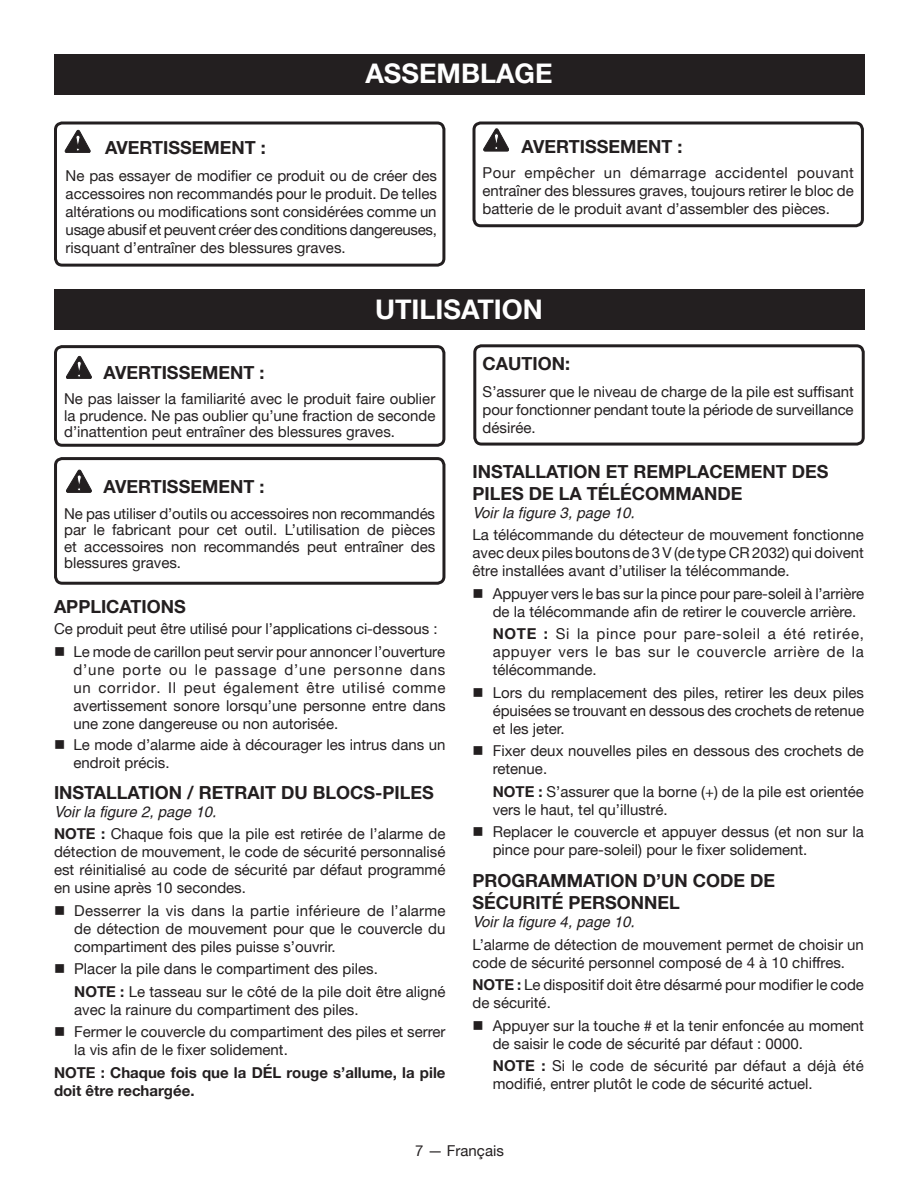
<style>
.page{position:relative;width:918px;height:1188px;background:#fff}
.page>*{position:absolute;margin:0;border:0;box-sizing:border-box;transform-origin:0 0}
.HEADING{font:700 27px "Helvetica Neue";color:#fff}
.Heading_2_w__See_Fig{font:700 18px/21.6px "Helvetica Neue";color:#231f20}
.Warning{font:700 18px "Helvetica Neue";color:#231f20}
.Heading_2_w___See_Fi{font:700 18px/21.6px "Helvetica Neue";color:#231f20}
.Heading_no_space{font:700 18px "Helvetica Neue";color:#231f20}
.Heading_2{font:700 18px "Helvetica Neue";color:#231f20}
.step{font:15px/18px "Helvetica Neue";color:#231f20}
.Warning_Text{font:15px/18px "Helvetica Neue";color:#231f20;text-align:justify}
.Body_text{font:15px/18px "Helvetica Neue";color:#231f20;text-align:justify}
.bullets{font:15px/18px "Helvetica Neue";color:#231f20;text-align:justify}
.see_figure{font:italic 15px "Helvetica";color:#231f20}
.Body_text-2{font:700 15px/18px "Helvetica Neue";color:#231f20}
.s1{font-weight:700}
</style>
<div class="page">
<div style="left:54px;top:122px;width:391px;height:145px;border:3px solid #231f20;border-radius:7px"></div>
<div style="left:472px;top:122px;width:392px;height:105px;border:3px solid #231f20;border-radius:7px"></div>
<div style="left:54px;top:54px;width:811px;height:40px;background:#231f20"></div>
<svg style="left:65px;top:130px;width:25px;height:23px"></svg>
<svg style="left:484px;top:129px;width:25px;height:22px"></svg>
<div style="left:54px;top:290px;width:811px;height:40px;background:#231f20"></div>
<div style="left:54px;top:345px;width:391px;height:102px;border:3px solid #231f20;border-radius:7px"></div>
<div style="left:54px;top:457px;width:391px;height:128px;border:3px solid #231f20;border-radius:7px"></div>
<svg style="left:66px;top:470px;width:26px;height:22px"></svg>
<svg style="left:66px;top:356px;width:26px;height:23px"></svg>
<div style="left:473px;top:344px;width:392px;height:102px;border:3px solid #231f20;border-radius:7px"></div>
<p class="HEADING" style="left:365px;top:56px;width:189px">ASSEMBLAGE</p>
<p class="Warning" style="left:105px;top:136px;width:162px">AVERTISSEMENT :</p>
<p class="Warning_Text" style="left:66px;top:166px;width:373px">Ne pas essayer de modifier ce produit ou de créer des accessoires non recommandés pour le produit. De telles altérations ou modifications sont considérées comme un usage abusif et peuvent créer des conditions dangereuses, risquant d’entraîner des blessures graves.</p>
<p class="Heading_2_w__See_Fig" style="left:522px;top:135px;width:162px">AVERTISSEMENT :</p>
<p class="Warning_Text" style="left:483px;top:163px;width:373px">Pour empêcher un démarrage accidentel pouvant entraîner des blessures graves, toujours retirer le bloc de batterie de le produit avant d’assembler des pièces.</p>
<p class="HEADING" style="left:375px;top:292px;width:169px">UTILISATION</p>
<p class="Warning" style="left:104px;top:361px;width:162px">AVERTISSEMENT :</p>
<p class="Warning_Text" style="left:64px;top:390px;width:373px;line-height:16.5px">Ne pas laisser la familiarité avec le produit faire oublier la prudence. Ne pas oublier qu’une fraction de seconde d’inattention peut entraîner des blessures graves.</p>
<p class="Warning" style="left:104px;top:476px;width:162px">AVERTISSEMENT :</p>
<p class="Warning_Text" style="left:64px;top:505px;width:373px;line-height:16.5px">Ne pas utiliser d’outils ou accessoires non recommandés par le fabricant pour cet outil. L’utilisation de pièces et accessoires non recommandés peut entraîner des blessures graves.</p>
<p class="Heading_2" style="left:54px;top:596px;width:133px">APPLICATIONS</p>
<p class="Body_text" style="left:54px;top:620px;width:385px">Ce produit peut être utilisé pour l’applications ci-dessous :</p>
<p class="bullets" style="left:74px;top:642px;width:374px;text-indent:-20px">■ Le mode de carillon peut servir pour annoncer l’ouverture d’une porte ou le passage d’une personne dans un corridor. Il peut également être utilisé comme avertissement sonore lorsqu’une personne entre dans une zone dangereuse ou non autorisée.</p>
<p class="bullets" style="left:74px;top:735px;width:373px;text-indent:-20px">■ Le mode d’alarme aide à décourager les intrus dans un endroit précis.</p>
<p class="Heading_no_space" style="left:54px;top:781px;width:381px">INSTALLATION / RETRAIT DU BLOCS-PILES</p>
<p class="see_figure" style="left:54px;top:803px;width:164px">Voir la figure 2, page 10.</p>
<p class="Body_text" style="left:54px;top:824px;width:393px"><span class="s1">NOTE :</span> Chaque fois que la pile est retirée de l’alarme de détection de mouvement, le code de sécurité personnalisé est réinitialisé au code de sécurité par défaut programmé en usine après 10 secondes.</p>
<p class="step" style="left:74px;top:901px;width:373px;text-align:justify;text-indent:-20px">■ Desserrer la vis dans la partie inférieure de l’alarme de détection de mouvement pour que le couvercle du compartiment des piles puisse s’ouvrir.</p>
<p class="step" style="left:54px;top:959px;width:325px">■ Placer la pile dans le compartiment des piles.</p>
<p class="step" style="left:74px;top:982px;width:373px"><span class="s1">NOTE :</span> Le tasseau sur le côté de la pile doit être aligné avec la rainure du compartiment des piles.</p>
<p class="step" style="left:74px;top:1022px;width:373px;text-indent:-20px">■ Fermer le couvercle du compartiment des piles et serrer la vis afin de le fixer solidement.</p>
<p class="Body_text-2" style="left:54px;top:1063px;width:393px">NOTE : Chaque fois que la DÉL rouge s’allume, la pile doit être rechargée.</p>
<p class="Warning" style="left:483px;top:353px;width:89px">CAUTION:</p>
<p class="Warning_Text" style="left:483px;top:383px;width:373px">S’assurer que le niveau de charge de la pile est suffisant pour fonctionner pendant toute la période de surveillance désirée.</p>
<p class="Heading_2_w__See_Fig" style="left:472px;top:461px;width:357px">INSTALLATION ET REMPLACEMENT DES<br>PILES DE LA TÉLÉCOMMANDE</p>
<p class="see_figure" style="left:472px;top:504px;width:164px">Voir la figure 3, page 10.</p>
<p class="Body_text" style="left:472px;top:526px;width:393px">La télécommande du détecteur de mouvement fonctionne avec deux piles boutons de 3 V (de type CR 2032) qui doivent être installées avant d’utiliser la télécommande.</p>
<p class="step" style="left:493px;top:584px;width:373px;text-indent:-20px">■ Appuyer vers le bas sur la pince pour pare-soleil à l’arrière de la télécommande afin de retirer le couvercle arrière.</p>
<p class="step" style="left:493px;top:625px;width:373px;text-align:justify"><span class="s1">NOTE :</span> Si la pince pour pare-soleil a été retirée, appuyer vers le bas sur le couvercle arrière de la télécommande.</p>
<p class="step" style="left:493px;top:683px;width:373px;text-align:justify;text-indent:-20px">■ Lors du remplacement des piles, retirer les deux piles épuisées se trouvant en dessous des crochets de retenue et les jeter.</p>
<p class="step" style="left:493px;top:742px;width:373px;text-indent:-20px">■ Fixer deux nouvelles piles en dessous des crochets de retenue.</p>
<p class="step" style="left:493px;top:782px;width:373px"><span class="s1">NOTE :</span> S’assurer que la borne (+) de la pile est orientée vers le haut, tel qu’illustré.</p>
<p class="step" style="left:493px;top:823px;width:373px;text-indent:-20px">■ Replacer le couvercle et appuyer dessus (et non sur la pince pour pare-soleil) pour le fixer solidement.</p>
<p class="Heading_2_w___See_Fi" style="left:472px;top:870px;width:304px">PROGRAMMATION D’UN CODE DE<br>SÉCURITÉ PERSONNEL</p>
<p class="see_figure" style="left:472px;top:913px;width:164px">Voir la figure 4, page 10.</p>
<p class="Body_text" style="left:472px;top:935px;width:393px">L’alarme de détection de mouvement permet de choisir un code de sécurité personnel composé de 4 à 10 chiffres.</p>
<p class="Body_text" style="left:472px;top:975px;width:393px"><span class="s1">NOTE :</span> Le dispositif doit être désarmé pour modifier le code de sécurité.</p>
<p class="step" style="left:493px;top:1016px;width:373px;text-indent:-20px">■ Appuyer sur la touche # et la tenir enfoncée au moment de saisir le code de sécurité par défaut : 0000.</p>
<p class="step" style="left:493px;top:1056px;width:373px"><span class="s1">NOTE :</span> Si le code de sécurité par défaut a déjà été modifié, entrer plutôt le code de sécurité actuel.</p>
<p class="Warning_Text" style="left:415px;top:1141px;width:90px">7 — Français</p>
</div>
